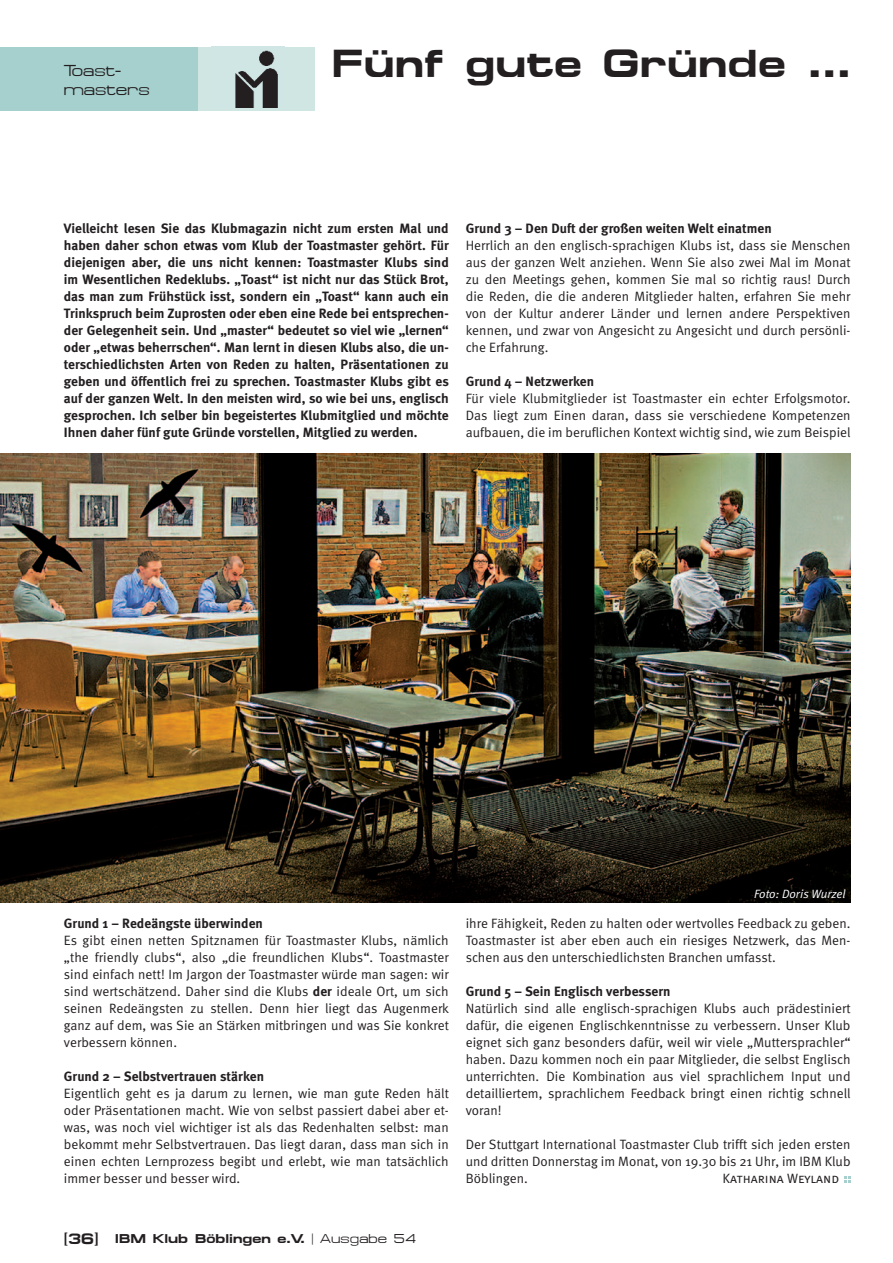
<style>
.page{position:relative;width:893px;height:1263px;background:#fff}
.page>*{position:absolute;margin:0;border:0;box-sizing:border-box;transform-origin:0 0}
.t1{font:39px "Mic Bol";letter-spacing:.01em;color:#231f20}
.t2{font:15.75px/18.9px "Mic Reg";color:#231f20}
.t3{font:13.5px/17px "Meta Normal";letter-spacing:.005em;color:#231f20;text-align:justify}
.t4{font:700 13.5px/17px "Meta";letter-spacing:.005em;color:#231f20;text-align:justify}
.t5{font:13.5px "Meta Normal Caps";letter-spacing:.005em;color:#231f20}
.t6{font:12.75px "Mic Bol";letter-spacing:.005em;color:#231f20}
.t7{font:italic 12px "Meta Normal";letter-spacing:.005em;color:#fff}
.s1{font-family:"Meta";font-weight:700}
.s2{font-size:15px}
.s3{font-family:"Mic Reg"}
</style>
<div class="page">
<div style="left:0;top:47px;width:198px;height:64px;background:#a5d0cd"></div>
<div style="left:198px;top:47px;width:117px;height:64px;background:#cfe6e3"></div>
<img style="left:235px;top:50px;width:43px;height:58px">
<svg style="left:844px;top:1176px;width:6px;height:6px"></svg>
<img style="left:0;top:454px;width:851px;height:448px">
<p class="t2" style="left:64px;top:61px;width:88px">Toast&shy;masters</p>
<h1 class="t1" style="left:332px;top:41px;width:520px">Fünf gute Gründe …</h1>
<p class="t4" style="left:64px;top:220px;width:386px">Vielleicht lesen Sie das Klubmagazin nicht zum ersten Mal und haben daher schon etwas vom Klub der Toastmaster gehört. Für diejenigen aber, die uns nicht kennen: Toastmaster Klubs sind im Wesentlichen Redeklubs. „Toast“ ist nicht nur das Stück Brot, das man zum Frühstück isst, sondern ein „Toast“ kann auch ein Trinkspruch beim Zuprosten oder eben eine Rede bei entsprechen&shy;der Gelegenheit sein. Und „master“ bedeutet so viel wie „lernen“ oder „etwas beherrschen“. Man lernt in diesen Klubs also, die un&shy;terschiedlichsten Arten von Reden zu halten, Präsentationen zu geben und öffentlich frei zu sprechen. Toastmaster Klubs gibt es auf der ganzen Welt. In den meisten wird, so wie bei uns, englisch gesprochen. Ich selber bin begeistertes Klubmitglied und möchte Ihnen daher fünf gute Gründe vorstellen, Mitglied zu werden.</p>
<p class="t4" style="left:466px;top:220px;width:308px">Grund 3 – Den Duft der großen weiten Welt einatmen</p>
<p class="t3" style="left:466px;top:237px;width:386px">Herrlich an den englisch-sprachigen Klubs ist, dass sie Menschen aus der ganzen Welt anziehen. Wenn Sie also zwei Mal im Monat zu den Meetings gehen, kommen Sie mal so richtig raus! Durch die Reden, die die anderen Mitglieder halten, erfahren Sie mehr von der Kultur anderer Länder und lernen andere Perspektiven kennen, und zwar von Angesicht zu Angesicht und durch persönli&shy;che Erfahrung.</p>
<p class="t4" style="left:466px;top:373px;width:130px">Grund 4 – Netzwerken</p>
<p class="t3" style="left:466px;top:390px;width:386px">Für viele Klubmitglieder ist Toastmaster ein echter Erfolgsmotor.<br>Das liegt zum Einen daran, dass sie verschiedene Kompetenzen aufbauen, die im beruflichen Kontext wichtig sind, wie zum Beispiel</p>
<p class="t4" style="left:64px;top:915px;width:201px">Grund 1 – Redeängste überwinden</p>
<p class="t3" style="left:64px;top:932px;width:387px">Es gibt einen netten Spitznamen für Toastmaster Klubs, nämlich „the friendly clubs“, also „die freundlichen Klubs“. Toastmaster sind einfach nett! Im Jargon der Toastmaster würde man sagen: wir sind wertschätzend. Daher sind die Klubs <span class="s1">der</span> ideale Ort, um sich seinen Redeängsten zu stellen. Denn hier liegt das Augenmerk ganz auf dem, was Sie an Stärken mitbringen und was Sie konkret verbessern können.</p>
<p class="t4" style="left:64px;top:1068px;width:202px">Grund 2 – Selbstvertrauen stärken</p>
<p class="t3" style="left:64px;top:1084px;width:386px">Eigentlich geht es ja darum zu lernen, wie man gute Reden hält oder Präsentationen macht. Wie von selbst passiert dabei aber et&shy;was, was noch viel wichtiger ist als das Redenhalten selbst: man bekommt mehr Selbstvertrauen. Das liegt daran, dass man sich in einen echten Lernprozess begibt und erlebt, wie man tatsächlich immer besser und besser wird.</p>
<p class="t7" style="left:754px;top:887px;width:93px">Foto: Doris Wurzel</p>
<p class="t3" style="left:466px;top:915px;width:386px">ihre Fähigkeit, Reden zu halten oder wertvolles Feedback zu geben.<br>Toastmaster ist aber eben auch ein riesiges Netzwerk, das Men&shy;schen aus den unterschiedlichsten Branchen umfasst.</p>
<p class="t4" style="left:466px;top:983px;width:206px">Grund 5 – Sein Englisch verbessern</p>
<p class="t3" style="left:466px;top:1000px;width:386px">Natürlich sind alle englisch-sprachigen Klubs auch prädestiniert dafür, die eigenen Englischkenntnisse zu verbessern. Unser Klub eignet sich ganz besonders dafür, weil wir viele „Muttersprachler“ haben. Dazu kommen noch ein paar Mitglieder, die selbst Englisch unterrichten. Die Kombination aus viel sprachlichem Input und detailliertem, sprachlichem Feedback bringt einen richtig schnell voran!</p>
<p class="t3" style="left:466px;top:1135px;width:386px">Der Stuttgart International Toastmaster Club trifft sich jeden ersten und dritten Donnerstag im Monat, von 19.30 bis 21 Uhr, im IBM Klub Böblingen.</p>
<p class="t5" style="left:723px;top:1170px;width:118px">Katharina Weyland</p>
<p class="t6" style="left:64px;top:1231px;width:354px"><span class="s2">[36]</span> IBM Klub Böblingen e.V. <span class="s3">| Ausgabe 54</span></p>
</div>
